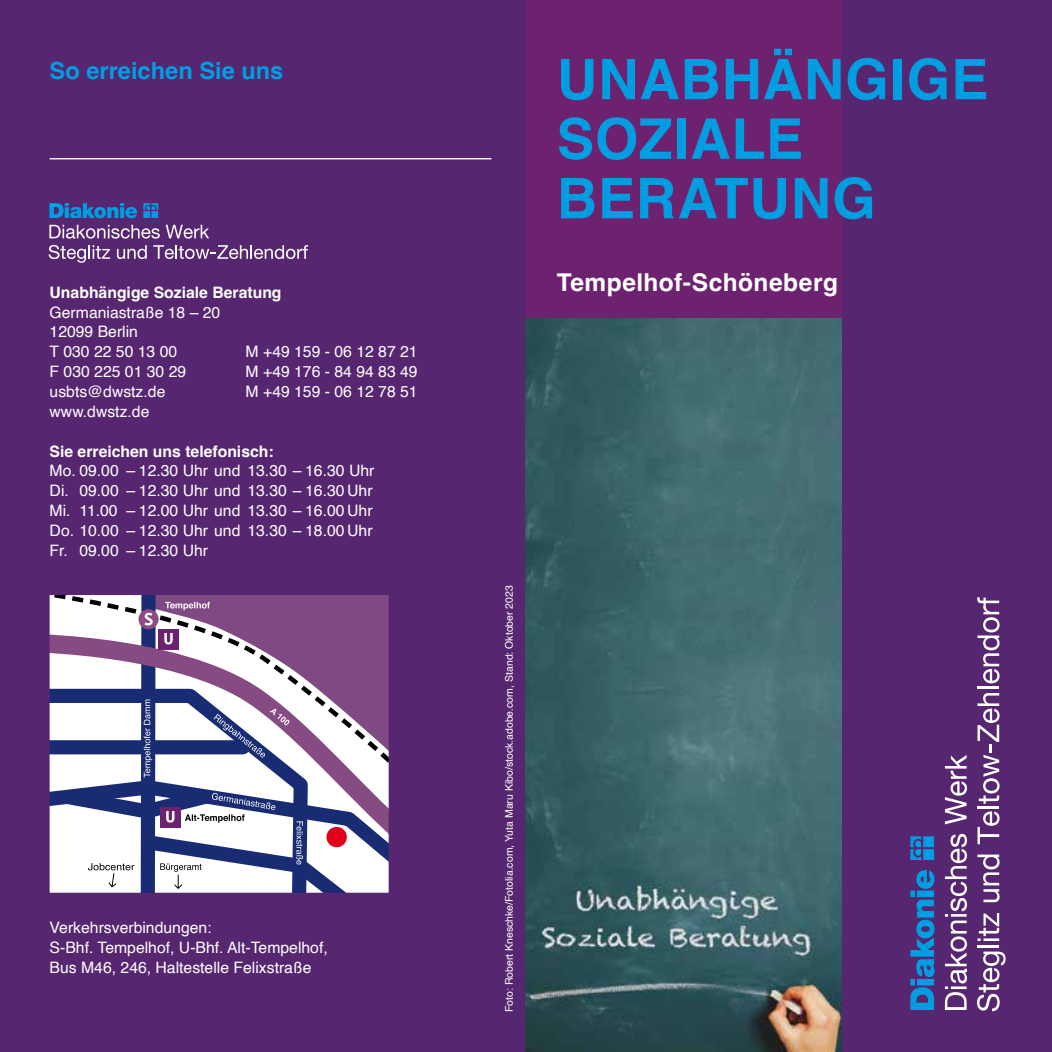
<style>
.page{position:relative;width:1052px;height:1052px;background:#fff}
.page>*{position:absolute;margin:0;border:0;box-sizing:border-box;transform-origin:0 0}
.t1{font:700 56px/59.5px "Helvetica";letter-spacing:.01em;color:#009ee1}
.t2{font:700 24.5px "Helvetica";letter-spacing:.02em;color:#fff}
.t3{font:700 23.62px "Helvetica";color:#009ee1}
.t4{font:15.75px/19.8px "Helvetica";color:#fff}
.t5{font:700 15.75px "Helvetica";color:#fff}
.t6{font:10.5px "Helvetica";color:#fff}
</style>
<div class="page">
<div style="left:0;top:0;width:526px;height:1052px;background:#572670"></div>
<img style="left:526px;top:318px;width:316px;height:734px">
<hr style="left:50px;top:158px;width:441px;height:1px;background:#fff">
<div style="left:526px;top:0;width:316px;height:318px;background:#6d226f"></div>
<div style="left:842px;top:0;width:210px;height:1051px;background:#572670"></div>
<svg style="left:945px;top:834px;width:22px;height:176px"></svg>
<svg style="left:945px;top:755px;width:22px;height:69px"></svg>
<svg style="left:977px;top:951px;width:28px;height:60px"></svg>
<hr style="left:977px;top:945px;width:22px;height:2px;background:#fff">
<svg style="left:977px;top:913px;width:22px;height:28px"></svg>
<svg style="left:977px;top:854px;width:22px;height:48px"></svg>
<svg style="left:977px;top:811px;width:22px;height:33px"></svg>
<hr style="left:977px;top:806px;width:22px;height:2px;background:#fff">
<svg style="left:977px;top:693px;width:22px;height:111px"></svg>
<hr style="left:977px;top:686px;width:22px;height:3px;background:#fff">
<svg style="left:977px;top:597px;width:22px;height:86px"></svg>
<svg style="left:910px;top:836px;width:24px;height:174px"></svg>
<svg style="left:49px;top:225px;width:111px;height:14px"></svg>
<svg style="left:166px;top:225px;width:43px;height:14px"></svg>
<svg style="left:49px;top:245px;width:61px;height:18px"></svg>
<svg style="left:117px;top:245px;width:30px;height:14px"></svg>
<svg style="left:153px;top:245px;width:155px;height:14px"></svg>
<svg style="left:49px;top:203px;width:109px;height:15px"></svg>
<svg style="left:51px;top:596px;width:336px;height:295px"></svg>
<div style="left:48px;top:593px;width:342px;height:301px;border:2px solid #572670"></div>
<h3 class="t3" style="left:50px;top:62px;width:235px">So erreichen Sie uns</h3>
<p class="t5" style="left:50px;top:286px;width:233px">Unabhängige Soziale Beratung</p>
<p class="t4" style="left:50px;top:304px;width:172px">Germaniastraße 18 – 20<br>12099 Berlin<br>T 030 22 50 13 00<br>F 030 225 01 30 29 usbts@dwstz.de www.dwstz.de</p>
<p class="t5" style="left:50px;top:445px;width:226px">Sie erreichen uns telefonisch:</p>
<p class="t4" style="left:50px;top:462px;width:326px;text-align:justify">Mo. 09.00 – 12.30 Uhr und 13.30 – 16.30 Uhr Di. 09.00 – 12.30 Uhr und 13.30 – 16.30 Uhr Mi. 11.00 – 12.00 Uhr und 13.30 – 16.00 Uhr Do. 10.00 – 12.30 Uhr und 13.30 – 18.00 Uhr Fr. 09.00 – 12.30 Uhr</p>
<p class="t4" style="left:246px;top:343px;width:174px;text-align:justify">M +49 159 - 06 12 87 21<br>M +49 176 - 84 94 83 49<br>M +49 159 - 06 12 78 51</p>
<p class="t4" style="left:50px;top:919px;width:280px">Verkehrsverbindungen:<br>S-Bhf. Tempelhof, U-Bhf. Alt-Tempelhof,<br>Bus M46, 246, Haltestelle Felixstraße</p>
<h1 class="t1" style="left:557px;top:55px;width:433px">UNABHÄNGIGE<br>SOZIALE<br>BERATUNG</h1>
<h2 class="t2" style="left:557px;top:272px;width:283px">Tempelhof-Schöneberg</h2>
<p class="t6" style="left:505px;top:1012px;width:429px;rotate:-90deg">Foto: Robert Kneschke/Fotolia.com, Yuta Maru Kibo/stock.adobe.com, Stand: Oktober 2023</p>
</div>
